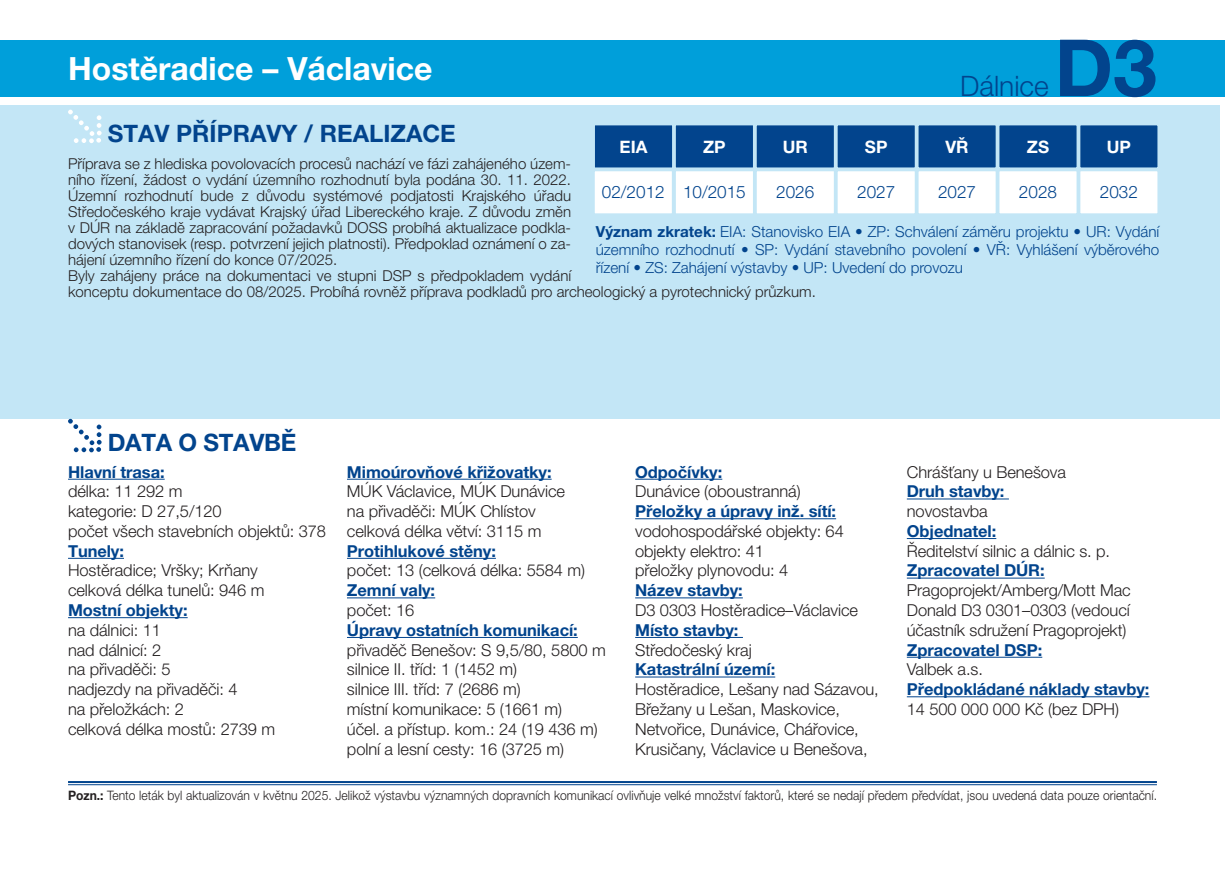
<style>
.page{position:relative;width:1225px;height:874px;background:#fff}
.page>*{position:absolute;margin:0;border:0;box-sizing:border-box;transform-origin:0 0}
.t1{font:700 78.8px "Helvetica Neue LT Pro";color:#02448d}
.t2{font:700 32px "Helvetica Neue LT Pro";color:#fff}
.t3{font:300 28.2px "Helvetica Neue LT Pro";color:#02448d}
.t4{font:700 24px "Helvetica Neue LT Pro";color:#02448d}
.t5{font:300 17.2px "Helvetica Neue LT Pro";color:#02448d}
.t6{font:700 17.2px "Helvetica Neue LT Pro";color:#fff}
.t7{font:300 16.4px/19.8px "Helvetica Neue LT Pro";letter-spacing:-.005em;color:#231f20}
.t8{font:700 16.4px "Helvetica Neue LT Pro";letter-spacing:-.005em;color:#02448d}
.t9{font:300 15.2px/18.2px "Helvetica Neue LT Pro";color:#02448d;text-align:justify}
.t10{font:300 15px/16px "Helvetica Neue LT Pro";color:#231f20}
.t11{font:300 13px "Helvetica Neue LT Pro";color:#231f20;scale:.93 1}
.s1{font-weight:700}
</style>
<div class="page">
<div style="left:0;top:105px;width:1219px;height:313px;background:#c3e6f6"></div>
<svg style="left:68px;top:110px;width:34px;height:33px"></svg>
<div style="left:1079px;top:124px;width:79px;height:44px;background:#02448d"></div>
<div style="left:1078px;top:123px;width:81px;height:46px;border:2px solid #c3e6f6"></div>
<div style="left:917px;top:124px;width:79px;height:44px;background:#02448d"></div>
<div style="left:916px;top:123px;width:81px;height:46px;border:2px solid #c3e6f6"></div>
<div style="left:756px;top:124px;width:79px;height:44px;background:#02448d"></div>
<div style="left:755px;top:123px;width:80px;height:46px;border:2px solid #c3e6f6"></div>
<div style="left:998px;top:124px;width:79px;height:44px;background:#02448d"></div>
<div style="left:997px;top:123px;width:81px;height:46px;border:2px solid #c3e6f6"></div>
<div style="left:836px;top:124px;width:79px;height:44px;background:#02448d"></div>
<div style="left:835px;top:123px;width:81px;height:46px;border:2px solid #c3e6f6"></div>
<div style="left:675px;top:124px;width:79px;height:44px;background:#02448d"></div>
<div style="left:674px;top:123px;width:81px;height:46px;border:2px solid #c3e6f6"></div>
<div style="left:594px;top:124px;width:79px;height:44px;background:#02448d"></div>
<div style="left:593px;top:123px;width:81px;height:46px;border:2px solid #c3e6f6"></div>
<div style="left:1079px;top:170px;width:79px;height:44px;background:#fff"></div>
<div style="left:1078px;top:169px;width:81px;height:46px;border:2px solid #c3e6f6"></div>
<div style="left:917px;top:170px;width:79px;height:44px;background:#fff"></div>
<div style="left:916px;top:169px;width:81px;height:46px;border:2px solid #c3e6f6"></div>
<div style="left:756px;top:170px;width:79px;height:44px;background:#fff"></div>
<div style="left:755px;top:169px;width:80px;height:46px;border:2px solid #c3e6f6"></div>
<div style="left:998px;top:170px;width:79px;height:44px;background:#fff"></div>
<div style="left:997px;top:169px;width:81px;height:46px;border:2px solid #c3e6f6"></div>
<div style="left:836px;top:170px;width:79px;height:44px;background:#fff"></div>
<div style="left:835px;top:169px;width:81px;height:46px;border:2px solid #c3e6f6"></div>
<div style="left:675px;top:170px;width:79px;height:44px;background:#fff"></div>
<div style="left:674px;top:169px;width:81px;height:46px;border:2px solid #c3e6f6"></div>
<div style="left:594px;top:170px;width:79px;height:44px;background:#fff"></div>
<div style="left:593px;top:169px;width:81px;height:46px;border:2px solid #c3e6f6"></div>
<hr style="left:68px;top:780px;width:1089px;height:2px;background:#02448d">
<hr style="left:68px;top:784px;width:1089px;height:1px;background:#02448d">
<hr style="left:68px;top:478px;width:97px;height:1px;background:#02448d">
<hr style="left:68px;top:557px;width:56px;height:1px;background:#02448d">
<hr style="left:68px;top:617px;width:120px;height:1px;background:#02448d">
<hr style="left:347px;top:478px;width:204px;height:1px;background:#02448d">
<hr style="left:347px;top:557px;width:149px;height:1px;background:#02448d">
<hr style="left:347px;top:597px;width:88px;height:1px;background:#02448d">
<hr style="left:347px;top:636px;width:231px;height:1px;background:#02448d">
<hr style="left:635px;top:478px;width:87px;height:1px;background:#02448d">
<hr style="left:635px;top:518px;width:201px;height:1px;background:#02448d">
<hr style="left:635px;top:597px;width:108px;height:1px;background:#02448d">
<hr style="left:635px;top:636px;width:108px;height:1px;background:#02448d">
<hr style="left:635px;top:676px;width:140px;height:1px;background:#02448d">
<hr style="left:907px;top:498px;width:102px;height:1px;background:#02448d">
<hr style="left:907px;top:538px;width:89px;height:1px;background:#02448d">
<hr style="left:907px;top:577px;width:137px;height:1px;background:#02448d">
<hr style="left:907px;top:656px;width:135px;height:1px;background:#02448d">
<hr style="left:907px;top:696px;width:242px;height:1px;background:#02448d">
<div style="left:0;top:40px;width:1225px;height:56px;background:#009fda"></div>
<svg style="left:68px;top:418px;width:34px;height:34px"></svg>
<h2 class="t2" style="left:68px;top:48px;width:366px">Hostěradice – Václavice</h2>
<h3 class="t3" style="left:960px;top:69px;width:90px">Dálnice</h3>
<h1 class="t1" style="left:1054px;top:19px;width:104px">D3</h1>
<h3 class="t4" style="left:108px;top:119px;width:350px">STAV PŘÍPRAVY / REALIZACE</h3>
<p class="t6" style="left:619px;top:136px;width:29px">EIA</p>
<p class="t6" style="left:703px;top:136px;width:24px">ZP</p>
<p class="t6" style="left:783px;top:136px;width:27px">UR</p>
<p class="t6" style="left:865px;top:136px;width:24px">SP</p>
<p class="t6" style="left:945px;top:136px;width:25px">VŘ</p>
<p class="t6" style="left:1027px;top:136px;width:24px">ZS</p>
<p class="t6" style="left:1106px;top:136px;width:26px">UP</p>
<p class="t5" style="left:602px;top:182px;width:145px">02/2012 10/2015</p>
<p class="t5" style="left:776px;top:182px;width:40px">2026</p>
<p class="t5" style="left:857px;top:182px;width:40px">2027</p>
<p class="t5" style="left:938px;top:182px;width:40px">2027</p>
<p class="t5" style="left:1019px;top:182px;width:40px">2028</p>
<p class="t5" style="left:1099px;top:182px;width:40px">2032</p>
<p class="t10" style="left:68px;top:155px;width:749px">Příprava se z hlediska povolovacích procesů nachází ve fázi zahájeného územ-<br>ního řízení, žádost o vydání územního rozhodnutí byla podána 30. 11. 2022.<br>Územní rozhodnutí bude z důvodu systémové podjatosti Krajského úřadu<br>Středočeského kraje vydávat Krajský úřad Libereckého kraje. Z důvodu změn<br>v DÚR na základě zapracování požadavků DOSS probíhá aktualizace podkla-<br>dových stanovisek (resp. potvrzení jejich platnosti). Předpoklad oznámení o za-<br>hájení územního řízení do konce 07/2025.<br>Byly zahájeny práce na dokumentaci ve stupni DSP s předpokladem vydání<br>konceptu dokumentace do 08/2025. Probíhá rovněž příprava podkladů pro archeologický a pyrotechnický průzkum.</p>
<p class="t9" style="left:596px;top:222px;width:565px"><span class="s1">Význam zkratek:</span> EIA: Stanovisko EIA • ZP: Schválení záměru projektu • UR: Vydání územního rozhodnutí • SP: Vydání stavebního povolení • VŘ: Vyhlášení výběrového řízení • ZS: Zahájení výstavby • UP: Uvedení do provozu</p>
<h3 class="t4" style="left:108px;top:427px;width:190px">DATA O STAVBĚ</h3>
<p class="t8" style="left:68px;top:461px;width:98px">Hlavní trasa:</p>
<p class="t7" style="left:68px;top:481px;width:260px">délka: 11 292 m<br>kategorie: D 27,5/120<br>počet všech stavebních objektů: 378</p>
<p class="t8" style="left:68px;top:540px;width:57px">Tunely:</p>
<p class="t7" style="left:68px;top:560px;width:198px">Hostěradice; Vršky; Krňany celková délka tunelů: 946 m</p>
<p class="t8" style="left:68px;top:599px;width:121px">Mostní objekty:</p>
<p class="t7" style="left:68px;top:619px;width:209px">na dálnici: 11<br>nad dálnicí: 2<br>na přivaděči: 5<br>nadjezdy na přivaděči: 4<br>na přeložkách: 2<br>celková délka mostů: 2739 m</p>
<p class="t8" style="left:347px;top:461px;width:206px">Mimoúrovňové křižovatky:</p>
<p class="t7" style="left:347px;top:481px;width:220px">MÚK Václavice, MÚK Dunávice na přivaděči: MÚK Chlístov celková délka větví: 3115 m</p>
<p class="t8" style="left:347px;top:540px;width:150px">Protihlukové stěny:</p>
<p class="t7" style="left:347px;top:560px;width:240px">počet: 13 (celková délka: 5584 m)</p>
<p class="t8" style="left:347px;top:580px;width:90px">Zemní valy:</p>
<p class="t7" style="left:347px;top:599px;width:69px">počet: 16</p>
<p class="t8" style="left:347px;top:619px;width:232px">Úpravy ostatních komunikací:</p>
<p class="t7" style="left:347px;top:639px;width:260px">přivaděč Benešov: S 9,5/80, 5800 m silnice II. tříd: 1 (1452 m)<br>silnice III. tříd: 7 (2686 m)<br>místní komunikace: 5 (1661 m)<br>účel. a přístup. kom.: 24 (19 436 m) polní a lesní cesty: 16 (3725 m)</p>
<p class="t8" style="left:635px;top:461px;width:89px">Odpočívky:</p>
<p class="t7" style="left:635px;top:481px;width:167px">Dunávice (oboustranná)</p>
<p class="t8" style="left:635px;top:501px;width:202px">Přeložky a úpravy inž. sítí:</p>
<p class="t7" style="left:635px;top:520px;width:210px">vodohospodářské objekty: 64 objekty elektro: 41<br>přeložky plynovodu: 4</p>
<p class="t8" style="left:635px;top:580px;width:109px">Název stavby:</p>
<p class="t7" style="left:635px;top:599px;width:224px">D3 0303 Hostěradice–Václavice</p>
<p class="t8" style="left:635px;top:619px;width:105px">Místo stavby:</p>
<p class="t7" style="left:635px;top:639px;width:118px">Středočeský kraj</p>
<p class="t8" style="left:635px;top:659px;width:142px">Katastrální území:</p>
<p class="t7" style="left:635px;top:678px;width:245px">Hostěradice, Lešany nad Sázavou,<br>Břežany u Lešan, Maskovice,<br>Netvořice, Dunávice, Chářovice,<br>Krusičany, Václavice u Benešova,</p>
<p class="t7" style="left:907px;top:461px;width:161px">Chrášťany u Benešova</p>
<p class="t8" style="left:907px;top:481px;width:99px">Druh stavby:</p>
<p class="t7" style="left:907px;top:500px;width:83px">novostavba</p>
<p class="t8" style="left:907px;top:520px;width:91px">Objednatel:</p>
<p class="t7" style="left:907px;top:540px;width:205px">Ředitelství silnic a dálnic s. p.</p>
<p class="t8" style="left:907px;top:560px;width:139px">Zpracovatel DÚR:</p>
<p class="t7" style="left:907px;top:580px;width:225px;text-align:justify">Pragoprojekt/Amberg/Mott Mac Donald D3 0301–0303 (vedoucí účastník sdružení Pragoprojekt)</p>
<p class="t8" style="left:907px;top:639px;width:137px">Zpracovatel DSP:</p>
<p class="t7" style="left:907px;top:659px;width:78px">Valbek a.s.</p>
<p class="t8" style="left:907px;top:678px;width:244px">Předpokládané náklady stavby:</p>
<p class="t7" style="left:907px;top:698px;width:214px">14 500 000 000 Kč (bez DPH)</p>
<p class="t11" style="left:68px;top:786px;width:1172px"><span class="s1">Pozn.:</span> Tento leták byl aktualizován v květnu 2025. Jelikož výstavbu významných dopravních komunikací ovlivňuje velké množství faktorů, které se nedají předem předvídat, jsou uvedená data pouze orientační.</p>
</div>
